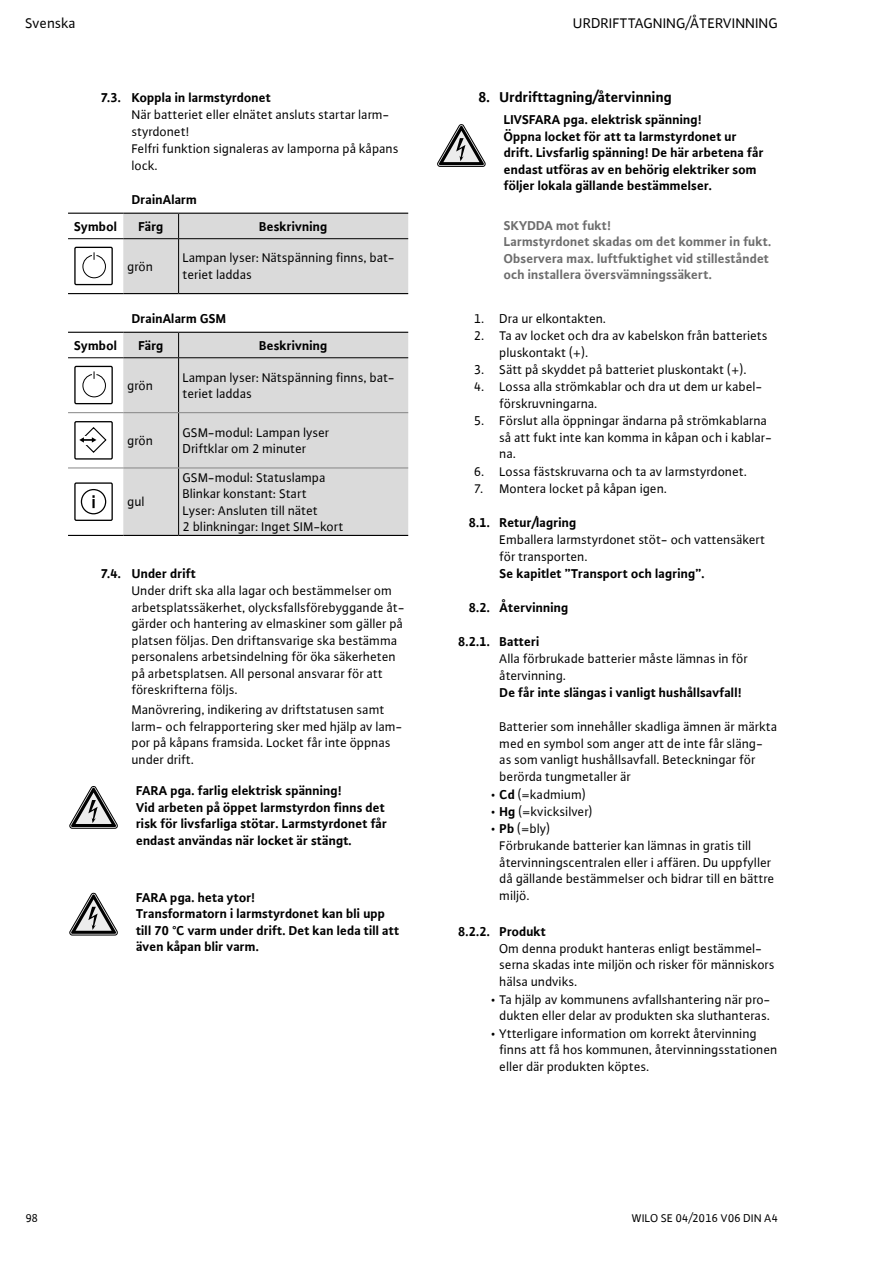
<style>
.page{position:relative;width:893px;height:1263px;background:#fff}
.page>*{position:absolute;margin:0;border:0;box-sizing:border-box;transform-origin:0 0}
.t1{font:15px "WILO Plus Global";color:#000}
.t2{font:700 15px "WILO Plus Global";color:#000}
.t3{font:13.5px/16.5px "WILO Plus Global";color:#000}
.t4{font:700 13.5px/16.5px "WILO Plus Global";color:#000}
.t5{font:700 13.5px/16.5px "WILO Plus Global";color:#6e6e6e}
.t6{font:12px "WILO Plus Global";color:#000}
.s1{font-weight:700}
</style>
<div class="page">
<svg style="left:68px;top:213px;width:340px;height:81px;background:#d6d6d6"></svg>
<div style="left:74px;top:247px;width:39px;height:38px;border:1px solid #000"></div>
<div style="left:123px;top:333px;width:285px;height:202px;background:#dadada"></div>
<hr style="left:123px;top:332px;width:56px;height:1px;background:#000">
<hr style="left:179px;top:332px;width:229px;height:1px;background:#000">
<hr style="left:68px;top:535px;width:55px;height:1px;background:#000">
<hr style="left:123px;top:535px;width:56px;height:1px;background:#000">
<hr style="left:179px;top:535px;width:229px;height:1px;background:#000">
<svg style="left:178px;top:333px;width:1px;height:24px"></svg>
<hr style="left:178px;top:358px;width:1px;height:54px;background:#000">
<hr style="left:178px;top:413px;width:1px;height:55px;background:#000">
<hr style="left:178px;top:468px;width:1px;height:67px;background:#000">
<hr style="left:123px;top:412px;width:56px;height:1px;background:#868686">
<hr style="left:179px;top:412px;width:229px;height:1px;background:#868686">
<hr style="left:123px;top:468px;width:56px;height:1px;background:#868686">
<hr style="left:179px;top:468px;width:229px;height:1px;background:#868686">
<hr style="left:123px;top:357px;width:56px;height:1px;background:#000">
<hr style="left:179px;top:357px;width:229px;height:1px;background:#000">
<svg style="left:68px;top:332px;width:55px;height:203px"></svg>
<div style="left:81px;top:489px;width:25px;height:25px;border:1px solid #000;border-radius:50%"></div>
<div style="left:74px;top:482px;width:39px;height:39px;border:1px solid #000"></div>
<svg style="left:70px;top:786px;width:48px;height:42px"></svg>
<svg style="left:70px;top:893px;width:48px;height:42px"></svg>
<svg style="left:437px;top:124px;width:48px;height:43px"></svg>
<p class="t1" style="left:26px;top:14px;width:52px">Svenska</p>
<p class="t1" style="left:573px;top:14px;width:206px">URDRIFTTAGNING/ÅTERVINNING</p>
<p class="t4" style="left:101px;top:89px;width:172px">7.3. Koppla in larmstyrdonet</p>
<p class="t3" style="left:132px;top:106px;width:268px">När batteriet eller elnätet ansluts startar larm&shy;styrdonet!<br>Felfri funktion signaleras av lamporna på kåpans lock.</p>
<p class="t4" style="left:132px;top:191px;width:67px">DrainAlarm</p>
<p class="t4" style="left:74px;top:218px;width:44px">Symbol</p>
<p class="t4" style="left:138px;top:218px;width:26px">Färg</p>
<p class="t4" style="left:259px;top:218px;width:70px">Beskrivning</p>
<p class="t3" style="left:128px;top:258px;width:27px">grön</p>
<p class="t3" style="left:183px;top:250px;width:214px">Lampan lyser: Nätspänning finns, bat&shy;teriet laddas</p>
<p class="t4" style="left:132px;top:310px;width:96px">DrainAlarm GSM</p>
<p class="t4" style="left:74px;top:337px;width:44px">Symbol</p>
<p class="t4" style="left:138px;top:337px;width:26px">Färg</p>
<p class="t4" style="left:259px;top:337px;width:70px">Beskrivning</p>
<p class="t3" style="left:128px;top:377px;width:27px">grön</p>
<p class="t3" style="left:183px;top:369px;width:214px">Lampan lyser: Nätspänning finns, bat&shy;teriet laddas</p>
<p class="t3" style="left:128px;top:432px;width:27px">grön</p>
<p class="t3" style="left:183px;top:424px;width:148px">GSM-modul: Lampan lyser<br>Driftklar om 2 minuter</p>
<p class="t3" style="left:183px;top:469px;width:162px">GSM-modul: Statuslampa<br>Blinkar konstant: Start<br>Lyser: Ansluten till nätet<br>2 blinkningar: Inget SIM-kort</p>
<p class="t4" style="left:101px;top:565px;width:96px">7.4. Under drift</p>
<p class="t3" style="left:132px;top:582px;width:275px">Under drift ska alla lagar och bestämmelser om arbetsplatssäkerhet, olycksfallsförebyggande åt&shy;gärder och hantering av elmaskiner som gäller på platsen följas. Den driftansvarige ska bestämma personalens arbetsindelning för öka säkerheten på arbetsplatsen. All personal ansvarar för att föreskrifterna följs.</p>
<p class="t3" style="left:132px;top:701px;width:272px">Manövrering, indikering av driftstatusen samt larm- och felrapportering sker med hjälp av lam&shy;por på kåpans framsida. Locket får inte öppnas under drift.</p>
<p class="t4" style="left:136px;top:782px;width:253px">FARA pga. farlig elektrisk spänning!<br>Vid arbeten på öppet larmstyrdon finns det risk för livsfarliga stötar. Larmstyrdonet får endast användas när locket är stängt.</p>
<p class="t3" style="left:128px;top:493px;width:19px">gul</p>
<p class="t4" style="left:136px;top:889px;width:265px">FARA pga. heta ytor!<br>Transformatorn i larmstyrdonet kan bli upp till 70 °C varm under drift. Det kan leda till att även kåpan blir varm.</p>
<p class="t2" style="left:478px;top:88px;width:195px">8. Urdrifttagning/återvinning</p>
<p class="t4" style="left:504px;top:111px;width:261px">LIVSFARA pga. elektrisk spänning!<br>Öppna locket för att ta larmstyrdonet ur drift. Livsfarlig spänning! De här arbetena får endast utföras av en behörig elektriker som följer lokala gällande bestämmelser.</p>
<p class="t5" style="left:504px;top:217px;width:269px">SKYDDA mot fukt!<br>Larmstyrdonet skadas om det kommer in fukt.<br>Observera max. luftfuktighet vid stilleståndet och installera översvämningssäkert.</p>
<p class="t3" style="left:474px;top:310px;width:134px">1. Dra ur elkontakten.</p>
<p class="t3" style="left:500px;top:327px;width:270px;text-indent:-26px">2. Ta av locket och dra av kabelskon från batteriets pluskontakt (+).</p>
<p class="t3" style="left:474px;top:361px;width:274px">3. Sätt på skyddet på batteriet pluskontakt (+).</p>
<p class="t3" style="left:500px;top:378px;width:265px;text-indent:-26px">4. Lossa alla strömkablar och dra ut dem ur kabel&shy;förskruvningarna.</p>
<p class="t3" style="left:500px;top:412px;width:274px;text-indent:-26px">5. Förslut alla öppningar ändarna på strömkablarna så att fukt inte kan komma in kåpan och i kablar&shy;na.</p>
<p class="t3" style="left:474px;top:463px;width:275px">6. Lossa fästskruvarna och ta av larmstyrdonet.</p>
<p class="t3" style="left:474px;top:480px;width:195px">7. Montera locket på kåpan igen.</p>
<p class="t4" style="left:469px;top:514px;width:109px">8.1. Retur/lagring</p>
<p class="t3" style="left:500px;top:531px;width:267px">Emballera larmstyrdonet stöt- och vattensäkert för transporten.</p>
<p class="t4" style="left:500px;top:565px;width:207px">Se kapitlet ”Transport och lagring”.</p>
<p class="t4" style="left:469px;top:599px;width:101px">8.2. Återvinning</p>
<p class="t4" style="left:458px;top:633px;width:83px">8.2.1. Batteri</p>
<p class="t3" style="left:500px;top:650px;width:250px">Alla förbrukade batterier måste lämnas in för återvinning.</p>
<p class="t4" style="left:500px;top:684px;width:244px">De får inte slängas i vanligt hushållsavfall!</p>
<p class="t3" style="left:500px;top:718px;width:279px">Batterier som innehåller skadliga ämnen är märkta med en symbol som anger att de inte får släng&shy;as som vanligt hushållsavfall. Beteckningar för berörda tungmetaller är</p>
<p class="t3" style="left:491px;top:786px;width:96px">• <span class="s1">Cd</span> (=kadmium)</p>
<p class="t3" style="left:491px;top:803px;width:103px">• <span class="s1">Hg</span> (=kvicksilver)</p>
<p class="t3" style="left:500px;top:820px;width:276px;text-indent:-9px">• <span class="s1">Pb</span> (=bly)<br>Förbrukande batterier kan lämnas in gratis till återvinningscentralen eller i affären. Du uppfyller då gällande bestämmelser och bidrar till en bättre miljö.</p>
<p class="t4" style="left:458px;top:922px;width:89px">8.2.2. Produkt</p>
<p class="t3" style="left:500px;top:940px;width:277px">Om denna produkt hanteras enligt bestämmel&shy;serna skadas inte miljön och risker för människors hälsa undviks.</p>
<p class="t3" style="left:491px;top:991px;width:281px;text-align:center">• Ta hjälp av kommunens avfallshantering när pro&shy;dukten eller delar av produkten ska sluthanteras.</p>
<p class="t3" style="left:500px;top:1025px;width:279px;text-indent:-9px">• Ytterligare information om korrekt återvinning finns att få hos kommunen, återvinningsstationen eller där produkten köptes.</p>
<p class="t6" style="left:26px;top:1211px;width:14px">98</p>
<p class="t6" style="left:632px;top:1211px;width:148px">WILO SE 04/2016 V06 DIN A4</p>
</div>
